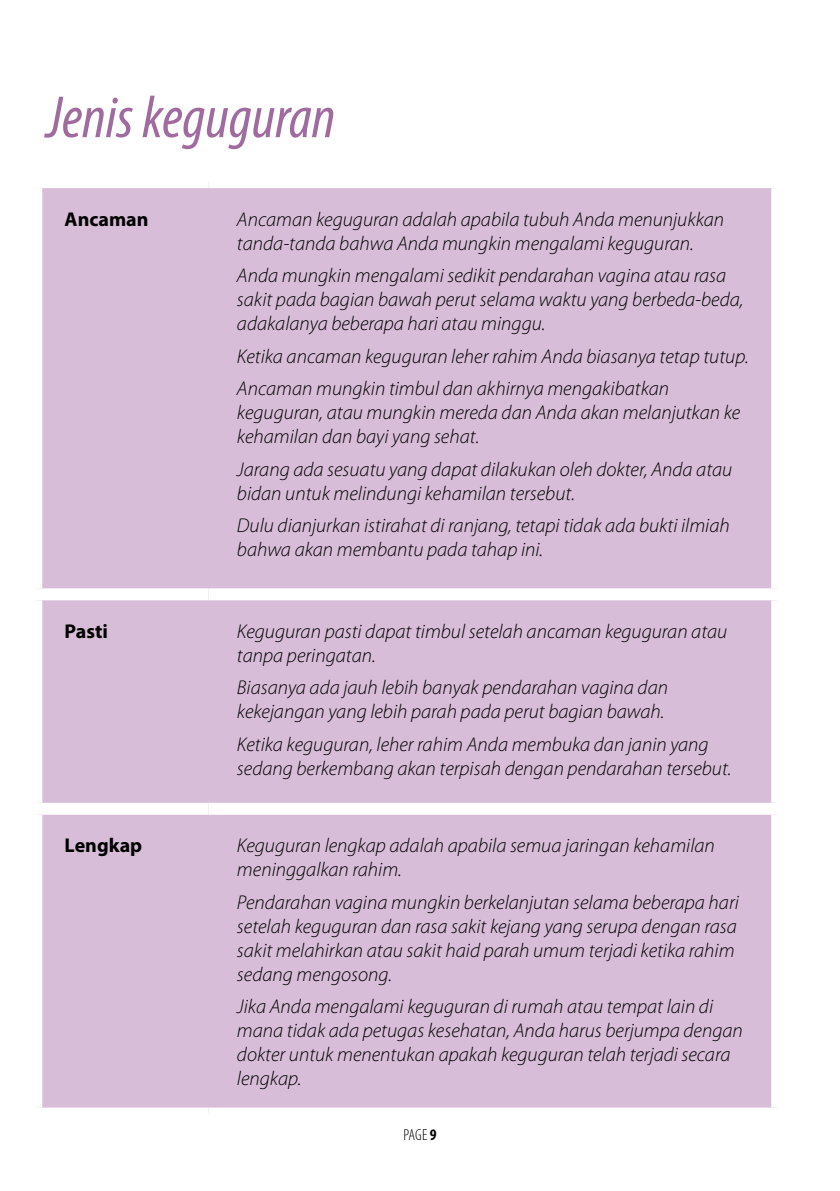
<style>
.page{position:relative;width:840px;height:1191px;background:#fff}
.page>*{position:absolute;margin:0;border:0;box-sizing:border-box;transform-origin:0 0}
.t1{font:italic condensed 60px "Myriad Pro";color:#a06b9f}
.t2{font:italic 300 20px/24px "Myriad Pro";color:#000}
.t3{font:700 20px "Myriad Pro";color:#000}
.t4{font:300 condensed 16px "Myriad Pro";color:#000}
.s1{font-weight:700}
</style>
<div class="page">
<div style="left:42px;top:188px;width:728px;height:919px;background:#d7bdd7"></div>
<div style="left:30px;top:588px;width:178px;height:12px;background:#fff"></div>
<div style="left:208px;top:588px;width:574px;height:12px;background:#fff"></div>
<div style="left:30px;top:802px;width:178px;height:12px;background:#fff"></div>
<div style="left:208px;top:802px;width:574px;height:12px;background:#fff"></div>
<h1 class="t1" style="left:46px;top:81px;width:290px">Jenis keguguran</h1>
<p class="t3" style="left:65px;top:206px;width:85px">Ancaman</p>
<p class="t2" style="left:237px;top:207px;width:488px">Ancaman keguguran adalah apabila tubuh Anda menunjukkan tanda-tanda bahwa Anda mungkin mengalami keguguran.</p>
<p class="t2" style="left:237px;top:263px;width:507px">Anda mungkin mengalami sedikit pendarahan vagina atau rasa sakit pada bagian bawah perut selama waktu yang berbeda-beda, adakalanya beberapa hari atau minggu.</p>
<p class="t2" style="left:237px;top:339px;width:513px;line-height:32.4px">Ketika ancaman keguguran leher rahim Anda biasanya tetap tutup.<br>Ancaman mungkin timbul dan akhirnya mengakibatkan</p>
<p class="t2" style="left:237px;top:400px;width:504px">keguguran, atau mungkin mereda dan Anda akan melanjutkan ke kehamilan dan bayi yang sehat.</p>
<p class="t2" style="left:237px;top:457px;width:496px">Jarang ada sesuatu yang dapat dilakukan oleh dokter, Anda atau bidan untuk melindungi kehamilan tersebut.</p>
<p class="t2" style="left:237px;top:513px;width:494px">Dulu dianjurkan istirahat di ranjang, tetapi tidak ada bukti ilmiah bahwa akan membantu pada tahap ini.</p>
<p class="t3" style="left:65px;top:618px;width:45px">Pasti</p>
<p class="t2" style="left:237px;top:619px;width:491px">Keguguran pasti dapat timbul setelah ancaman keguguran atau tanpa peringatan.</p>
<p class="t2" style="left:237px;top:675px;width:432px">Biasanya ada jauh lebih banyak pendarahan vagina dan kekejangan yang lebih parah pada perut bagian bawah.</p>
<p class="t2" style="left:237px;top:732px;width:495px">Ketika keguguran, leher rahim Anda membuka dan janin yang sedang berkembang akan terpisah dengan pendarahan tersebut.</p>
<p class="t3" style="left:65px;top:832px;width:79px">Lengkap</p>
<p class="t2" style="left:237px;top:833px;width:479px">Keguguran lengkap adalah apabila semua jaringan kehamilan meninggalkan rahim.</p>
<p class="t2" style="left:237px;top:889px;width:503px">Pendarahan vagina mungkin berkelanjutan selama beberapa hari setelah keguguran dan rasa sakit kejang yang serupa dengan rasa sakit melahirkan atau sakit haid parah umum terjadi ketika rahim sedang mengosong.</p>
<p class="t2" style="left:237px;top:994px;width:507px">Jika Anda mengalami keguguran di rumah atau tempat lain di mana tidak ada petugas kesehatan, Anda harus berjumpa dengan dokter untuk menentukan apakah keguguran telah terjadi secara lengkap.</p>
<p class="t4" style="left:403px;top:1125px;width:35px">page <span class="s1">9</span></p>
</div>
